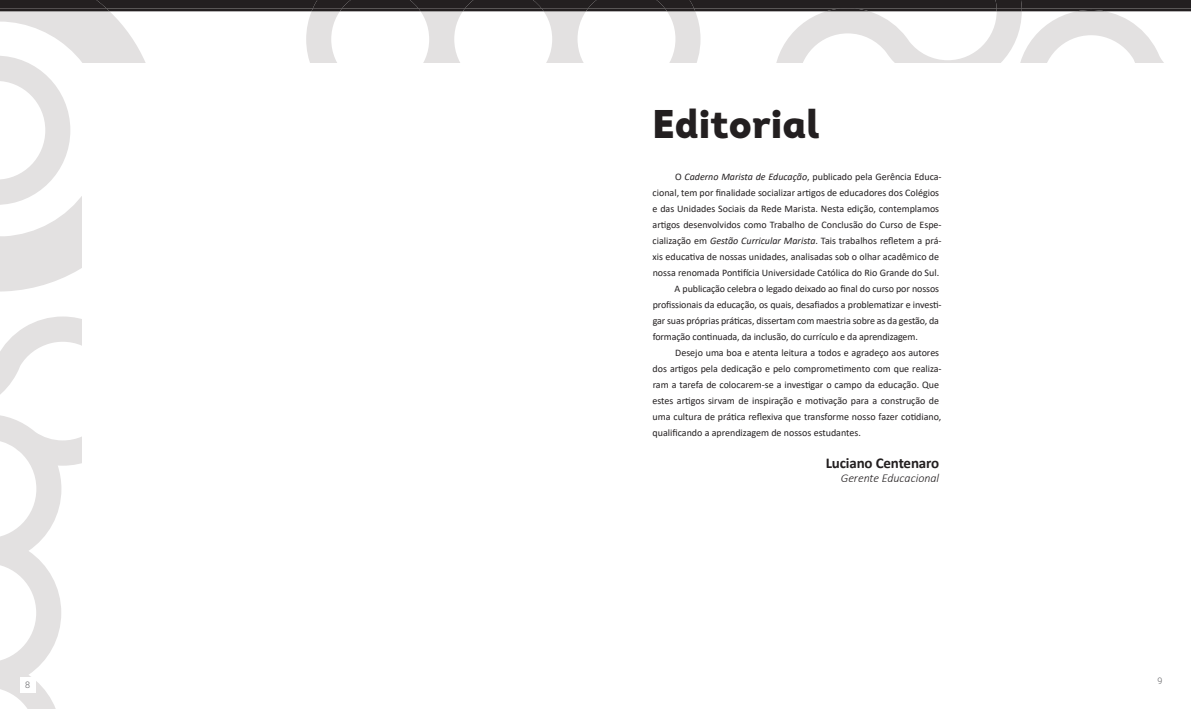
<style>
.page{position:relative;width:1191px;height:709px;background:#fff}
.page>*{position:absolute;margin:0;border:0;box-sizing:border-box;transform-origin:0 0}
.t1{font:40px "Intro Black Alt";color:#231f20}
.t2{font:700 15px "Calibri";letter-spacing:-.01em;color:#231f20}
.t3{font:italic 300 12px "Calibri";color:#231f20}
.t4{font:10px "Calibri";color:#231f20}
.t5{font:300 9px "Roboto";color:#636366}
.s1{font-style:italic}
</style>
<div class="page">
<svg style="left:0;top:281px;width:82px;height:428px"></svg>
<div style="left:20px;top:677px;width:15px;height:15px;background:#fff"></div>
<svg style="left:0;top:0;width:1191px;height:281px"></svg>
<p class="t5" style="left:25px;top:679px;width:6px">8</p>
<h1 class="t1" style="left:652px;top:98px;width:169px">Editorial</h1>
<p class="t4" style="left:675px;top:169px;width:268px">O <span class="s1">Caderno Marista de Educação</span>, publicado pela Gerência Educa-</p>
<p class="t4" style="left:652px;top:185px;width:288px">cional, tem por finalidade socializar artigos de educadores dos Colégios</p>
<p class="t4" style="left:652px;top:201px;width:288px">e das Unidades Sociais da Rede Marista. Nesta edição, contemplamos</p>
<p class="t4" style="left:652px;top:217px;width:291px">artigos desenvolvidos como Trabalho de Conclusão do Curso de Espe-</p>
<p class="t4" style="left:652px;top:233px;width:291px">cialização em <span class="s1">Gestão Curricular Marista</span>. Tais trabalhos refletem a prá-</p>
<p class="t4" style="left:652px;top:249px;width:288px">xis educativa de nossas unidades, analisadas sob o olhar acadêmico de</p>
<p class="t4" style="left:652px;top:265px;width:288px">nossa renomada Pontifícia Universidade Católica do Rio Grande do Sul.</p>
<p class="t4" style="left:674px;top:281px;width:266px">A publicação celebra o legado deixado ao final do curso por nossos</p>
<p class="t4" style="left:652px;top:297px;width:290px">profissionais da educação, os quais, desafiados a problematizar e investi-</p>
<p class="t4" style="left:653px;top:313px;width:288px">gar suas próprias práticas, dissertam com maestria sobre as da gestão, da</p>
<p class="t4" style="left:652px;top:329px;width:267px">formação continuada, da inclusão, do currículo e da aprendizagem.</p>
<p class="t4" style="left:675px;top:345px;width:265px">Desejo uma boa e atenta leitura a todos e agradeço aos autores</p>
<p class="t4" style="left:652px;top:361px;width:291px">dos artigos pela dedicação e pelo comprometimento com que realiza-</p>
<p class="t4" style="left:652px;top:377px;width:288px">ram a tarefa de colocarem-se a investigar o campo da educação. Que</p>
<p class="t4" style="left:652px;top:393px;width:288px">estes artigos sirvam de inspiração e motivação para a construção de</p>
<p class="t4" style="left:652px;top:409px;width:290px">uma cultura de prática reflexiva que transforme nosso fazer cotidiano,</p>
<p class="t4" style="left:652px;top:425px;width:210px">qualificando a aprendizagem de nossos estudantes.</p>
<h2 class="t2" style="left:825px;top:452px;width:115px">Luciano Centenaro</h2>
<p class="t3" style="left:841px;top:470px;width:100px">Gerente Educacional</p>
<p class="t5" style="left:1157px;top:674px;width:6px">9</p>
</div>
